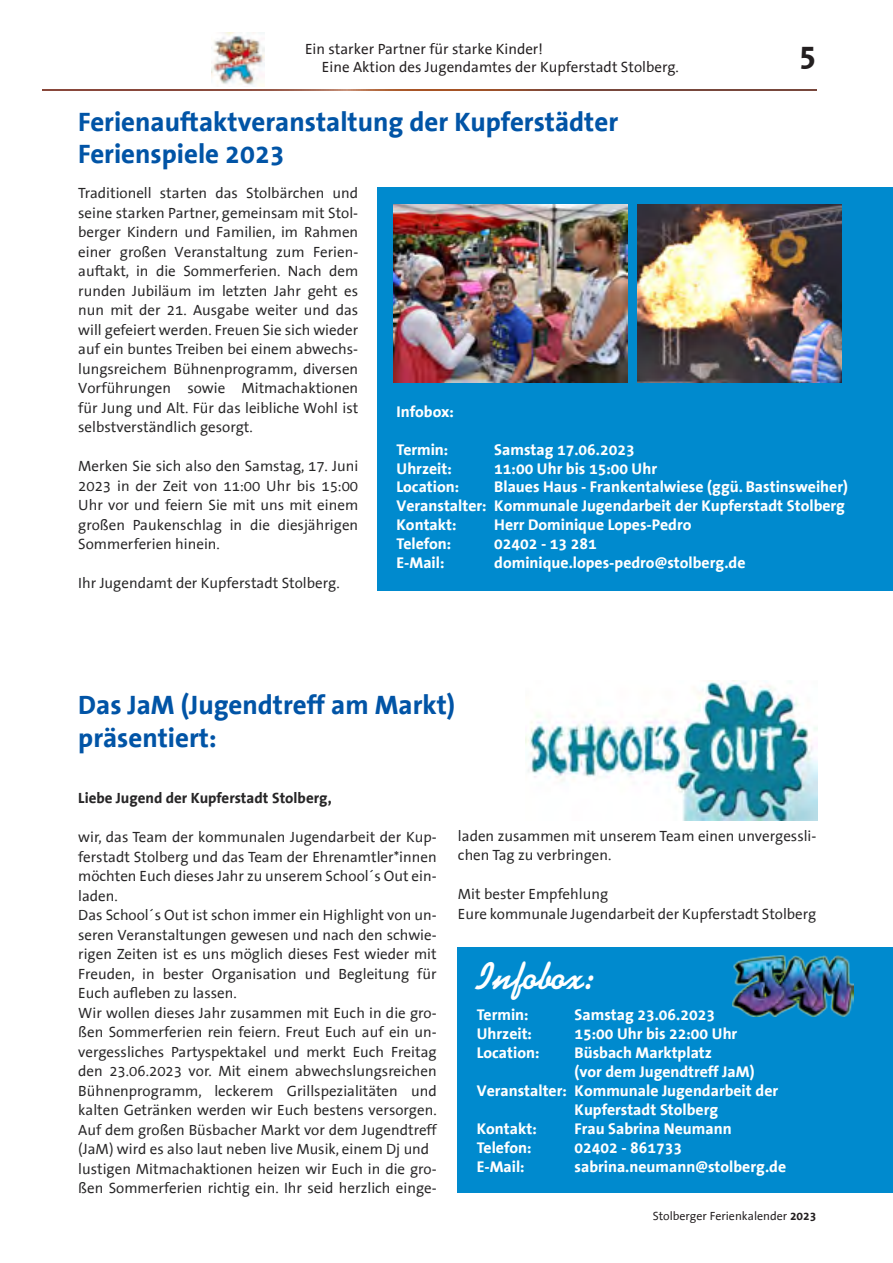
<style>
.page{position:relative;width:893px;height:1263px;background:#fff}
.page>*{position:absolute;margin:0;border:0;box-sizing:border-box;transform-origin:0 0}
.t1{font:700 37.8px "Kaufmann BT";color:#fff}
.t2{font:700 32.25px "The Sans Office";color:#231f20}
.t3{font:700 27px/32.4px "The Sans Office";color:#0154a6}
.t4{font:700 15.75px/18.9px "The Sans Office";color:#fff}
.t5{font:15px/19.5px "The Sans Office";color:#272627}
.t6{font:15px/18px "The Sans Office";color:#231f20}
.t7{font:700 15px "The Sans Office";color:#272627}
.t8{font:12px "The Sans Office";color:#231f20}
.s1{font-weight:700}
</style>
<div class="page">
<img style="left:212px;top:33px;width:53px;height:53px">
<svg style="left:43px;top:89px;width:774px;height:2px;background:#8e513d"></svg>
<img style="left:526px;top:680px;width:291px;height:141px">
<div style="left:378px;top:188px;width:515px;height:403px;background:#008ace"></div>
<div style="left:458px;top:947px;width:435px;height:245px;background:#008ace"></div>
<img style="left:732px;top:956px;width:122px;height:61px">
<img style="left:637px;top:204px;width:205px;height:179px">
<img style="left:394px;top:204px;width:233px;height:179px">
<p class="t6" style="left:322px;top:40px;width:359px;text-indent:-17px">Ein starker Partner für starke Kinder!<br>Eine Aktion des Jugendamtes der Kupferstadt Stolberg.</p>
<h2 class="t2" style="left:799px;top:38px;width:19px">5</h2>
<h3 class="t3" style="left:78px;top:106px;width:541px">Ferienauftaktveranstaltung der Kupferstädter<br>Ferienspiele 2023</h3>
<p class="t5" style="left:78px;top:184px;width:282px;text-align:justify">Traditionell starten das Stolbärchen und seine starken Partner, gemeinsam mit Stol&shy;berger Kindern und Familien, im Rahmen einer großen Veranstaltung zum Ferien&shy;auftakt, in die Sommerferien. Nach dem runden Jubiläum im letzten Jahr geht es nun mit der 21. Ausgabe weiter und das will gefeiert werden. Freuen Sie sich wieder auf ein buntes Treiben bei einem abwechs&shy;lungsreichem Bühnenprogramm, diversen Vorführungen sowie Mitmachaktionen für Jung und Alt. Für das leibliche Wohl ist selbstverständlich gesorgt.</p>
<p class="t5" style="left:78px;top:457px;width:282px;text-align:justify">Merken Sie sich also den Samstag, 17. Juni 2023 in der Zeit von 11:00 Uhr bis 15:00<br>Uhr vor und feiern Sie mit uns mit einem großen Paukenschlag in die diesjährigen Sommerferien hinein.</p>
<p class="t5" style="left:78px;top:574px;width:263px">Ihr Jugendamt der Kupferstadt Stolberg.</p>
<p class="t4" style="left:396px;top:402px;width:59px">Infobox:</p>
<p class="t4" style="left:396px;top:440px;width:53px">Termin:</p>
<p class="t4" style="left:494px;top:440px;width:142px">Samstag 17.06.2023</p>
<p class="t4" style="left:396px;top:459px;width:57px">Uhrzeit:</p>
<p class="t4" style="left:494px;top:459px;width:164px">11:00 Uhr bis 15:00 Uhr</p>
<p class="t4" style="left:396px;top:478px;width:64px">Location:</p>
<p class="t4" style="left:396px;top:478px;width:453px;text-indent:98px">Blaues Haus - Frankentalwiese (ggü. Bastinsweiher)<br>Veranstalter: Kommunale Jugendarbeit der Kupferstadt Stolberg<br>Kontakt:</p>
<p class="t4" style="left:494px;top:516px;width:199px">Herr Dominique Lopes-Pedro</p>
<p class="t4" style="left:396px;top:535px;width:56px">Telefon:</p>
<p class="t4" style="left:494px;top:535px;width:104px">02402 - 13 281</p>
<p class="t4" style="left:396px;top:554px;width:49px">E-Mail:</p>
<p class="t4" style="left:494px;top:554px;width:253px">dominique.lopes-pedro@stolberg.de</p>
<h3 class="t3" style="left:78px;top:690px;width:378px">Das JaM (Jugendtreff am Markt) präsentiert:</h3>
<p class="t7" style="left:78px;top:790px;width:255px">Liebe Jugend der Kupferstadt Stolberg,</p>
<p class="t5" style="left:78px;top:828px;width:360px">wir, das Team der kommunalen Jugendarbeit der Kup&shy;ferstadt Stolberg und das Team der Ehrenamtler*innen möchten Euch dieses Jahr zu unserem School´s Out ein&shy;laden.<br>Das School´s Out ist schon immer ein Highlight von un&shy;seren Veranstaltungen gewesen und nach den schwie&shy;rigen Zeiten ist es uns möglich dieses Fest wieder mit Freuden, in bester Organisation und Begleitung für Euch aufleben zu lassen.<br>Wir wollen dieses Jahr zusammen mit Euch in die gro&shy;ßen Sommerferien rein feiern. Freut Euch auf ein un&shy;vergessliches Partyspektakel und merkt Euch Freitag den 23.06.2023 vor. Mit einem abwechslungsreichen Bühnenprogramm, leckerem Grillspezialitäten und kalten Getränken werden wir Euch bestens versorgen.<br>Auf dem großen Büsbacher Markt vor dem Jugendtreff (JaM) wird es also laut neben live Musik, einem Dj und lustigen Mitmachaktionen heizen wir Euch in die gro&shy;ßen Sommerferien richtig ein. Ihr seid herzlich einge-</p>
<p class="t5" style="left:458px;top:826px;width:360px">laden zusammen mit unserem Team einen unvergessli&shy;chen Tag zu verbringen.</p>
<p class="t5" style="left:458px;top:885px;width:360px">Mit bester Empfehlung<br>Eure kommunale Jugendarbeit der Kupferstadt Stolberg</p>
<h1 class="t1" style="left:477px;top:954px;width:121px">Infobox:</h1>
<p class="t4" style="left:477px;top:1006px;width:53px">Termin:</p>
<p class="t4" style="left:575px;top:1006px;width:142px">Samstag 23.06.2023</p>
<p class="t4" style="left:477px;top:1025px;width:57px">Uhrzeit:</p>
<p class="t4" style="left:575px;top:1025px;width:164px">15:00 Uhr bis 22:00 Uhr</p>
<p class="t4" style="left:477px;top:1044px;width:64px">Location:</p>
<p class="t4" style="left:575px;top:1044px;width:139px">Büsbach Marktplatz</p>
<p class="t4" style="left:575px;top:1063px;width:181px">(vor dem Jugendtreff JaM)</p>
<p class="t4" style="left:477px;top:1082px;width:303px">Veranstalter: Kommunale Jugendarbeit der</p>
<p class="t4" style="left:575px;top:1100px;width:145px">Kupferstadt Stolberg</p>
<p class="t4" style="left:477px;top:1119px;width:62px">Kontakt:</p>
<p class="t4" style="left:575px;top:1119px;width:159px">Frau Sabrina Neumann</p>
<p class="t4" style="left:477px;top:1138px;width:56px">Telefon:</p>
<p class="t4" style="left:575px;top:1138px;width:109px">02402 - 861733</p>
<p class="t4" style="left:477px;top:1157px;width:49px">E-Mail:</p>
<p class="t4" style="left:575px;top:1157px;width:213px">sabrina.neumann@stolberg.de</p>
<p class="t8" style="left:653px;top:1210px;width:165px">Stolberger Ferienkalender <span class="s1">2023</span></p>
</div>
